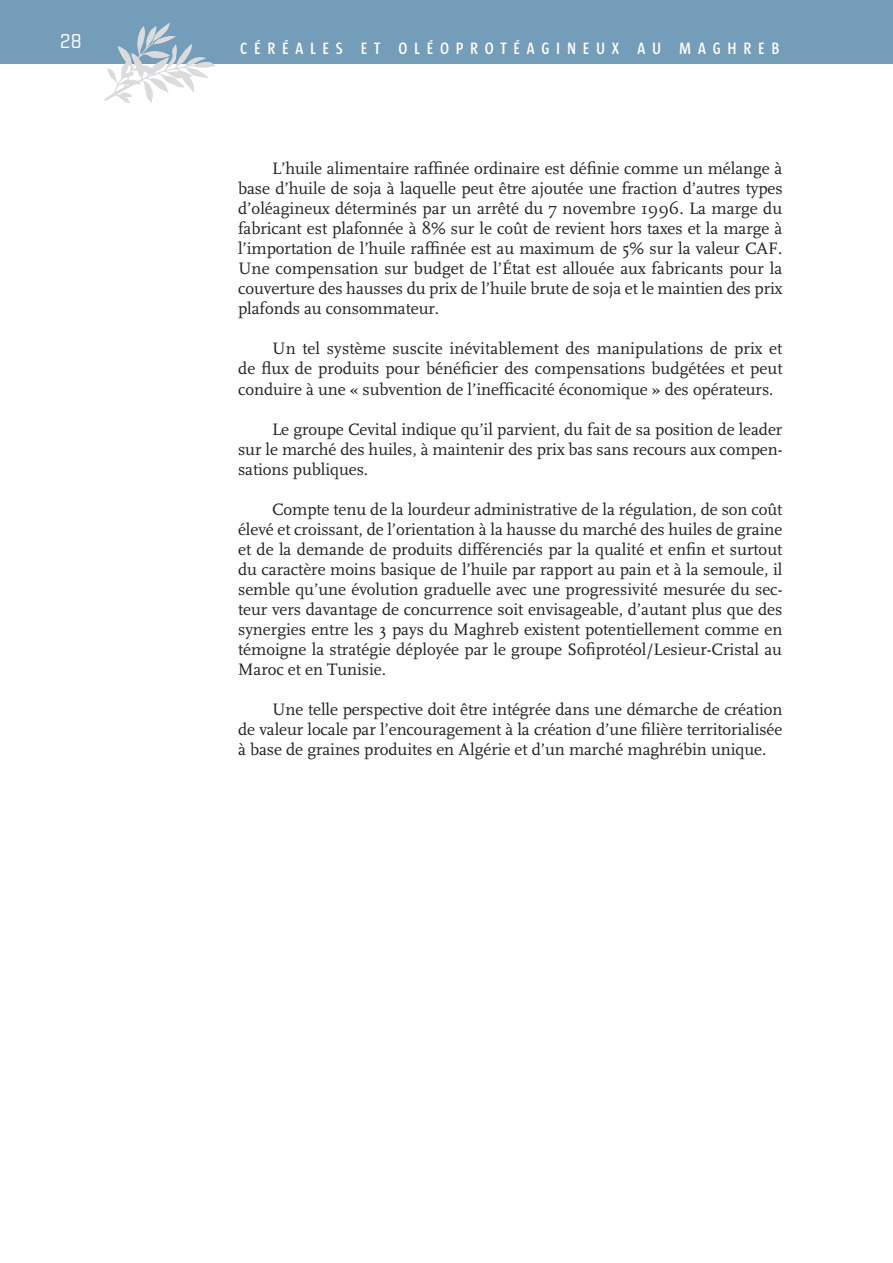
<style>
.page{position:relative;width:893px;height:1263px;background:#fff}
.page>*{position:absolute;margin:0;border:0;box-sizing:border-box;transform-origin:0 0}
.t1{font:21px "Stratum No 2";color:#fff}
.t2{font:17.25px/20.1px "Scala";letter-spacing:-.005em;color:#231f20;text-align:justify}
.t3{font:600 16.8px "Sun Cd";letter-spacing:.4em;color:#fff}
</style>
<div class="page">
<div style="left:0;top:0;width:893px;height:64px;background:#749db9"></div>
<img style="left:103px;top:26px;width:63px;height:75px">
<p class="t1" style="left:60px;top:30px;width:24px">28</p>
<p class="t3" style="left:240px;top:40px;width:541px">CÉRÉALES ET OLÉOPROTÉAGINEUX AU MAGHREB</p>
<p class="t2" style="left:238px;top:159px;width:546px;text-indent:34px">L’huile alimentaire raffinée ordinaire est définie comme un mélange à base d’huile de soja à laquelle peut être ajoutée une fraction d’autres types d’oléagineux déterminés par un arrêté du 7 novembre 1996. La marge du fabricant est plafonnée à 8% sur le coût de revient hors taxes et la marge à l’importation de l’huile raffinée est au maximum de 5% sur la valeur CAF.<br>Une compensation sur budget de l’État est allouée aux fabricants pour la couverture des hausses du prix de l’huile brute de soja et le maintien des prix plafonds au consommateur.</p>
<p class="t2" style="left:238px;top:339px;width:546px;text-indent:34px">Un tel système suscite inévitablement des manipulations de prix et de flux de produits pour bénéficier des compensations budgétées et peut conduire à une « subvention de l’inefficacité économique » des opérateurs.</p>
<p class="t2" style="left:238px;top:419px;width:546px;text-indent:34px">Le groupe Cevital indique qu’il parvient, du fait de sa position de leader sur le marché des huiles, à maintenir des prix bas sans recours aux compen&shy;sations publiques.</p>
<p class="t2" style="left:238px;top:499px;width:546px;text-indent:34px">Compte tenu de la lourdeur administrative de la régulation, de son coût élevé et croissant, de l’orientation à la hausse du marché des huiles de graine et de la demande de produits différenciés par la qualité et enfin et surtout du caractère moins basique de l’huile par rapport au pain et à la semoule, il semble qu’une évolution graduelle avec une progressivité mesurée du sec&shy;teur vers davantage de concurrence soit envisageable, d’autant plus que des synergies entre les 3 pays du Maghreb existent potentiellement comme en témoigne la stratégie déployée par le groupe Sofiprotéol/Lesieur-Cristal au Maroc et en Tunisie.</p>
<p class="t2" style="left:238px;top:700px;width:546px;text-indent:34px">Une telle perspective doit être intégrée dans une démarche de création de valeur locale par l’encouragement à la création d’une filière territorialisée à base de graines produites en Algérie et d’un marché maghrébin unique.</p>
</div>
